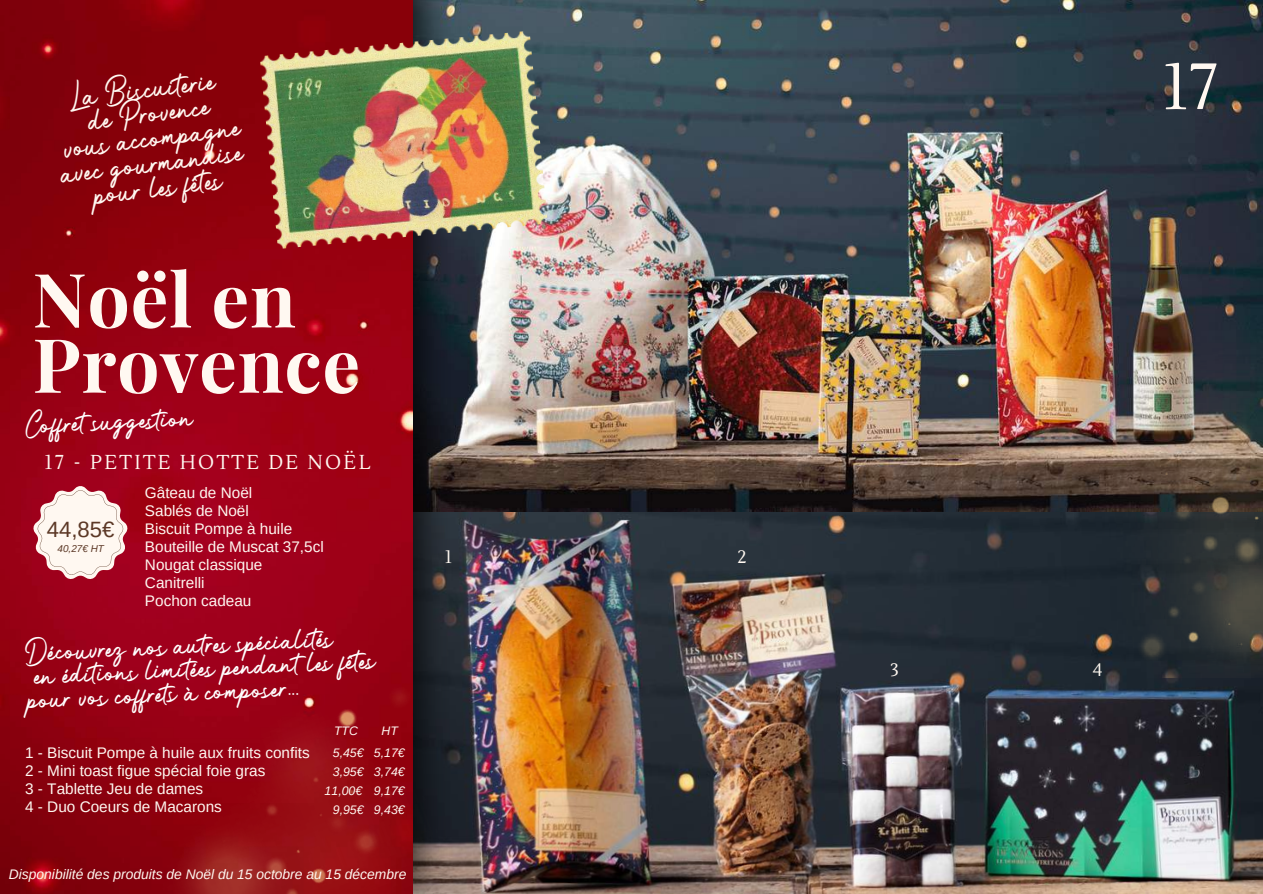
<style>
.page{position:relative;width:1263px;height:894px;background:#fff}
.page>*{position:absolute;margin:0;border:0;box-sizing:border-box;transform-origin:0 0}
.t1{font:700 75px/65.2px "Playfair Display";letter-spacing:.01em;color:#fff8f1}
.t2{font:65.1px "Lustria";color:#fff8f1}
.t3{font:22.05px "Arimo";color:#5c3826}
.t4{font:21.9px/24.8px "Anantha Signature";color:#fff8f1;text-align:center}
.t5{font:20.4px "Anantha Signature";color:#fff}
.t6{font:20.1px "Lustria";letter-spacing:.115em;color:#fff8f1}
.t7{font:18px "Lustria";color:#fff8f1}
.t8{font:15.3px/18px "Arimo";color:#fff8f1}
.t9{font:italic 13.8px "Arimo";color:#fff8f1}
.t10{font:italic 12.3px/19.4px "Arimo";color:#fff8f1;text-align:right}
.t11{font:italic 9.9px "Arimo";color:#5c3826}
</style>
<div class="page">
<img style="left:455px;top:0;width:807px;height:893px">
<img style="left:0;top:0;width:455px;height:893px">
<svg style="left:33px;top:485px;width:95px;height:94px"></svg>
<img style="left:1093px;top:320px;width:170px;height:357px">
<img style="left:90px;top:652px;width:410px;height:241px">
<img style="left:260px;top:31px;width:288px;height:218px">
<h3 class="t4" style="left:51px;top:90px;width:185px;rotate:-7deg">La Biscuiterie<br>de Provence<br>vous accompagne avec gourmandise pour les fêtes</h3>
<h1 class="t1" style="left:33px;top:264px;width:329px">Noël en<br>Provence</h1>
<h3 class="t5" style="left:25px;top:414px;width:169px;rotate:-3deg">Coffret suggestion</h3>
<h3 class="t6" style="left:45px;top:449px;width:327px">17 - PETITE HOTTE DE NOËL</h3>
<p class="t8" style="left:145px;top:483px;width:180px">Gâteau de Noël<br>Sablés de Noël<br>Biscuit Pompe à huile<br>Bouteille de Muscat 37,5cl<br>Nougat classique<br>Canitrelli<br>Pochon cadeau</p>
<h3 class="t3" style="left:47px;top:516px;width:69px">44,85€</h3>
<p class="t11" style="left:58px;top:543px;width:48px">40,27€ HT</p>
<h3 class="t5" style="left:25px;top:641px;width:309px;rotate:-3deg">Découvrez nos autres spécialités</h3>
<h3 class="t5" style="left:34px;top:664px;width:343px;rotate:-3deg">en éditions limitées pendant les fêtes</h3>
<h3 class="t5" style="left:27px;top:688px;width:273px;rotate:-3deg">pour vos coffrets à composer...</h3>
<p class="t10" style="left:334px;top:720px;width:25px">TTC</p>
<p class="t10" style="left:382px;top:720px;width:18px">HT</p>
<p class="t8" style="left:25px;top:743px;width:286px">1 - Biscuit Pompe à huile aux fruits confits<br>2 - Mini toast figue spécial foie gras<br>3 - Tablette Jeu de dames<br>4 - Duo Coeurs de Macarons</p>
<p class="t10" style="left:325px;top:742px;width:41px">5,45€<br>3,95€<br>11,00€<br>9,95€</p>
<p class="t10" style="left:374px;top:742px;width:32px;text-align:justify">5,17€ 3,74€ 9,17€ 9,43€</p>
<p class="t9" style="left:9px;top:866px;width:399px">Disponibilité des produits de Noël du 15 octobre au 15 décembre</p>
<p class="t7" style="left:445px;top:545px;width:9px">1</p>
<p class="t7" style="left:737px;top:545px;width:11px">2</p>
<h2 class="t2" style="left:1162px;top:47px;width:58px">17</h2>
<p class="t7" style="left:890px;top:658px;width:10px">3</p>
<p class="t7" style="left:1093px;top:658px;width:11px">4</p>
</div>
